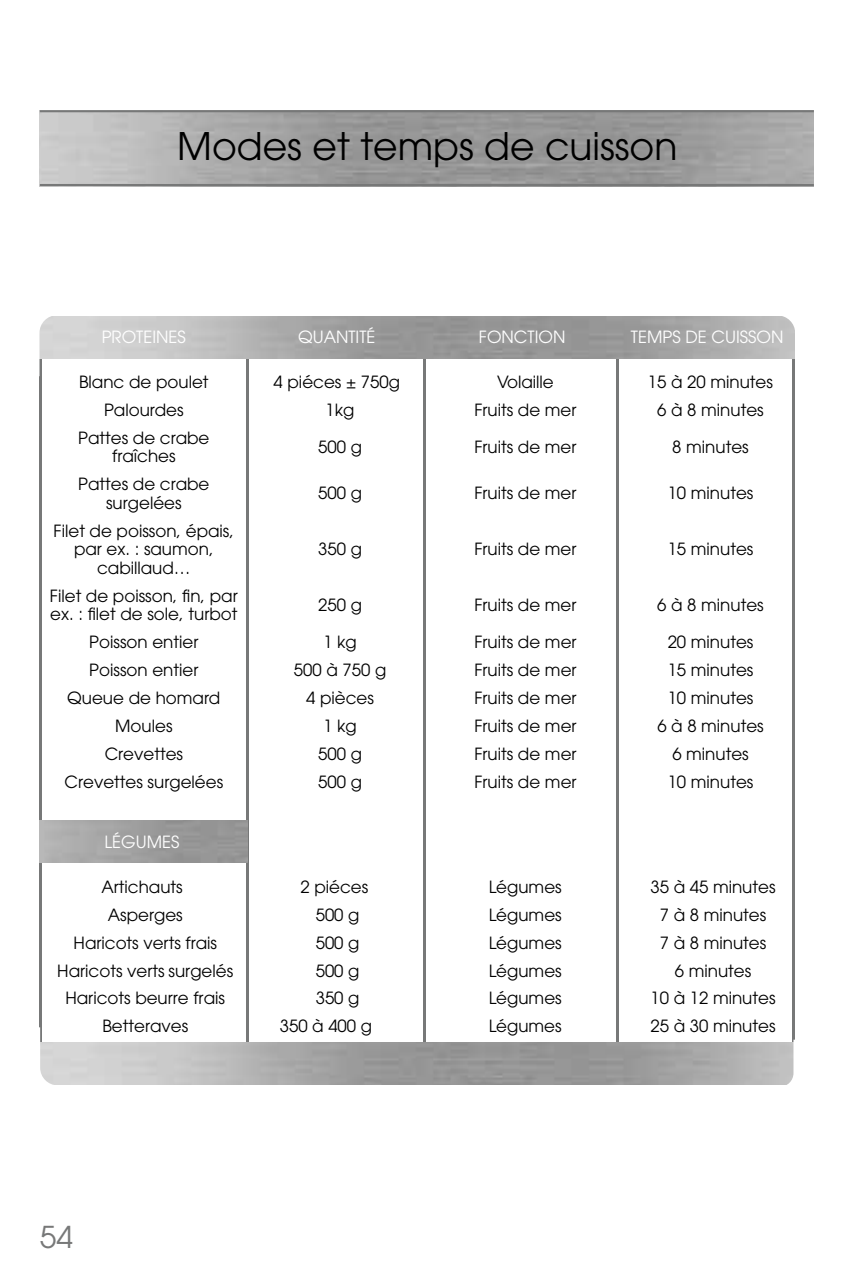
<style>
.page{position:relative;width:851px;height:1276px;background:#fff}
.page>*{position:absolute;margin:0;border:0;box-sizing:border-box;transform-origin:0 0}
.t1{font:37.8px "Avant Garde";color:#000}
.t2{font:30px "Avant Garde";color:#777878}
.t3{font:16.8px/18.6px "Avant Garde";color:#000;text-align:center}
.t4{font:16.8px "Avant Garde";color:#fff}
</style>
<div class="page">
<hr style="left:246px;top:332px;width:2px;height:725px;background:#777878">
<hr style="left:423px;top:332px;width:2px;height:725px;background:#777878">
<hr style="left:616px;top:332px;width:3px;height:725px;background:#777878">
<hr style="left:39px;top:332px;width:3px;height:725px;background:#777878">
<hr style="left:792px;top:336px;width:2px;height:725px;background:#777878">
<img style="left:97px;top:316px;width:637px;height:43px">
<img style="left:101px;top:1042px;width:647px;height:43px">
<svg style="left:39px;top:316px;width:58px;height:60px"></svg>
<svg style="left:734px;top:316px;width:61px;height:57px"></svg>
<svg style="left:39px;top:1027px;width:62px;height:58px"></svg>
<svg style="left:748px;top:1039px;width:47px;height:46px;background:#c3c3c3"></svg>
<img style="left:40px;top:820px;width:207px;height:42px">
<hr style="left:40px;top:110px;width:773px;height:2px;background:#777878">
<hr style="left:40px;top:184px;width:773px;height:2px;background:#777878">
<h1 class="t1" style="left:177px;top:124px;width:501px">Modes et temps de cuisson</h1>
<p class="t4" style="left:102px;top:327px;width:86px">PROTEINES</p>
<p class="t4" style="left:298px;top:327px;width:79px">QUANTITÉ</p>
<p class="t4" style="left:479px;top:327px;width:88px">FONCTION</p>
<p class="t4" style="left:631px;top:327px;width:154px">TEMPS DE CUISSON</p>
<p class="t3" style="left:79px;top:372px;width:131px">Blanc de poulet</p>
<p class="t3" style="left:273px;top:372px;width:128px">4 piéces ± 750g</p>
<p class="t3" style="left:497px;top:372px;width:58px">Volaille</p>
<p class="t3" style="left:648px;top:372px;width:126px">15 à 20 minutes</p>
<p class="t3" style="left:104px;top:400px;width:81px">Palourdes</p>
<p class="t3" style="left:325px;top:400px;width:30px">1kg</p>
<p class="t3" style="left:474px;top:400px;width:104px">Fruits de mer</p>
<p class="t3" style="left:657px;top:400px;width:108px">6 à 8 minutes</p>
<p class="t3" style="left:78px;top:428px;width:133px">Pattes de crabe fraîches</p>
<p class="t3" style="left:318px;top:437px;width:45px">500 g</p>
<p class="t3" style="left:474px;top:437px;width:104px">Fruits de mer</p>
<p class="t3" style="left:672px;top:437px;width:78px">8 minutes</p>
<p class="t3" style="left:78px;top:474px;width:133px">Pattes de crabe surgelées</p>
<p class="t3" style="left:318px;top:484px;width:45px">500 g</p>
<p class="t3" style="left:474px;top:484px;width:104px">Fruits de mer</p>
<p class="t3" style="left:667px;top:484px;width:87px">10 minutes</p>
<p class="t3" style="left:54px;top:521px;width:182px">Filet de poisson, épais, par ex. : saumon, cabillaud…</p>
<p class="t3" style="left:318px;top:539px;width:45px">350 g</p>
<p class="t3" style="left:474px;top:539px;width:104px">Fruits de mer</p>
<p class="t3" style="left:667px;top:539px;width:87px">15 minutes</p>
<p class="t3" style="left:50px;top:586px;width:189px;text-align:left">Filet de poisson, fin, par ex. : filet de sole, turbot</p>
<p class="t3" style="left:318px;top:595px;width:45px">250 g</p>
<p class="t3" style="left:474px;top:595px;width:104px">Fruits de mer</p>
<p class="t3" style="left:657px;top:595px;width:108px">6 à 8 minutes</p>
<p class="t3" style="left:89px;top:632px;width:111px">Poisson entier</p>
<p class="t3" style="left:323px;top:632px;width:35px">1 kg</p>
<p class="t3" style="left:474px;top:632px;width:104px">Fruits de mer</p>
<p class="t3" style="left:667px;top:632px;width:87px">20 minutes</p>
<p class="t3" style="left:89px;top:660px;width:111px">Poisson entier</p>
<p class="t3" style="left:294px;top:660px;width:94px">500 à 750 g</p>
<p class="t3" style="left:474px;top:660px;width:104px">Fruits de mer</p>
<p class="t3" style="left:667px;top:660px;width:87px">15 minutes</p>
<p class="t3" style="left:67px;top:688px;width:155px">Queue de homard</p>
<p class="t3" style="left:306px;top:688px;width:69px">4 pièces</p>
<p class="t3" style="left:474px;top:688px;width:104px">Fruits de mer</p>
<p class="t3" style="left:667px;top:688px;width:87px">10 minutes</p>
<p class="t3" style="left:115px;top:716px;width:59px">Moules</p>
<p class="t3" style="left:323px;top:716px;width:35px">1 kg</p>
<p class="t3" style="left:474px;top:716px;width:104px">Fruits de mer</p>
<p class="t3" style="left:657px;top:716px;width:108px">6 à 8 minutes</p>
<p class="t3" style="left:105px;top:744px;width:80px">Crevettes</p>
<p class="t3" style="left:318px;top:744px;width:45px">500 g</p>
<p class="t3" style="left:474px;top:744px;width:104px">Fruits de mer</p>
<p class="t3" style="left:672px;top:744px;width:78px">6 minutes</p>
<p class="t3" style="left:65px;top:772px;width:160px">Crevettes surgelées</p>
<p class="t3" style="left:318px;top:772px;width:45px">500 g</p>
<p class="t3" style="left:474px;top:772px;width:104px">Fruits de mer</p>
<p class="t3" style="left:667px;top:772px;width:87px">10 minutes</p>
<p class="t4" style="left:104px;top:832px;width:76px">LÉGUMES</p>
<p class="t3" style="left:101px;top:877px;width:83px">Artichauts</p>
<p class="t3" style="left:300px;top:877px;width:69px">2 piéces</p>
<p class="t3" style="left:488px;top:877px;width:74px">Légumes</p>
<p class="t3" style="left:650px;top:877px;width:126px">35 à 45 minutes</p>
<p class="t3" style="left:108px;top:905px;width:76px">Asperges</p>
<p class="t3" style="left:316px;top:905px;width:45px">500 g</p>
<p class="t3" style="left:488px;top:905px;width:74px">Légumes</p>
<p class="t3" style="left:659px;top:905px;width:108px">7 à 8 minutes</p>
<p class="t3" style="left:74px;top:933px;width:145px">Haricots verts frais</p>
<p class="t3" style="left:316px;top:933px;width:45px">500 g</p>
<p class="t3" style="left:488px;top:933px;width:74px">Légumes</p>
<p class="t3" style="left:659px;top:933px;width:108px">7 à 8 minutes</p>
<p class="t3" style="left:57px;top:961px;width:177px">Haricots verts surgelés</p>
<p class="t3" style="left:316px;top:961px;width:45px">500 g</p>
<p class="t3" style="left:488px;top:961px;width:74px">Légumes</p>
<p class="t3" style="left:674px;top:961px;width:78px">6 minutes</p>
<p class="t3" style="left:66px;top:989px;width:161px">Haricots beurre frais</p>
<p class="t3" style="left:316px;top:989px;width:45px">350 g</p>
<p class="t3" style="left:488px;top:989px;width:74px">Légumes</p>
<p class="t3" style="left:650px;top:989px;width:126px">10 à 12 minutes</p>
<p class="t3" style="left:102px;top:1017px;width:87px">Betteraves</p>
<p class="t3" style="left:280px;top:1017px;width:94px">350 à 400 g</p>
<p class="t3" style="left:488px;top:1017px;width:74px">Légumes</p>
<p class="t3" style="left:650px;top:1017px;width:126px">25 à 30 minutes</p>
<h2 class="t2" style="left:40px;top:1219px;width:35px">54</h2>
</div>
